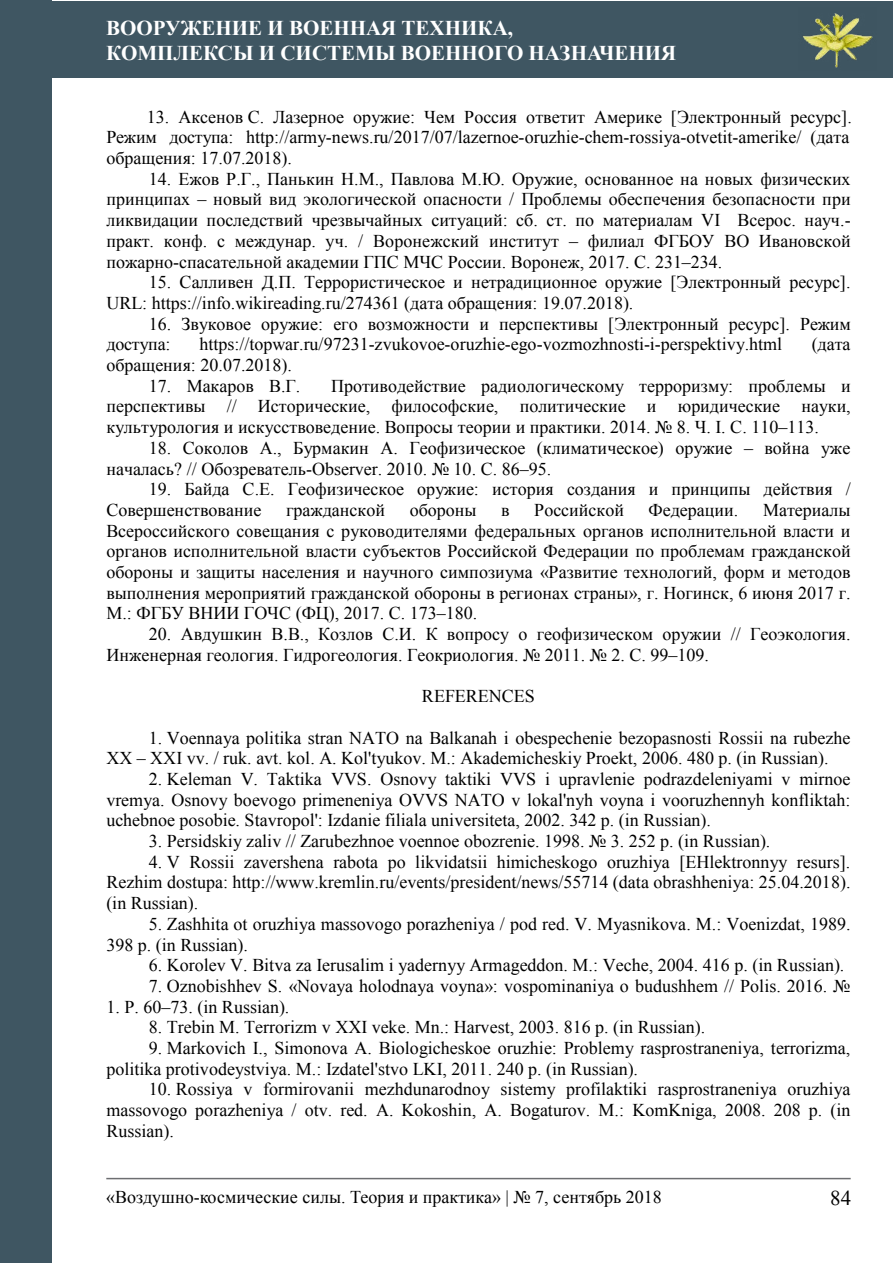
<style>
.page{position:relative;width:893px;height:1263px;background:#fff}
.page>*{position:absolute;margin:0;border:0;box-sizing:border-box;transform-origin:0 0}
.t1{font:700 21px/25.2px "Times New Roman";color:#fff}
.t2{font:21px "Times New Roman";color:#000}
.t3{font:18px/20.7px "Times New Roman";color:#000}
</style>
<div class="page">
<div style="left:0;top:1px;width:892px;height:76px;background:#3f5662"></div>
<img style="left:803px;top:13px;width:70px;height:55px">
<div style="left:0;top:1px;width:51px;height:1262px;background:#3f5662"></div>
<hr style="left:106px;top:1178px;width:745px;height:1px;background:#6d6e71">
<p class="t1" style="left:106px;top:14px;width:571px">вооружение и военная техника,<br>комплексы и системы военного назначения</p>
<p class="t3" style="left:106px;top:106px;width:747px;text-indent:40px">13. Аксенов С. Лазерное оружие: Чем Россия ответит Америке [Электронный ресурс].<br>Режим доступа: http://army-news.ru/2017/07/lazernoe-oruzhie-chem-rossiya-otvetit-amerike/ (дата обращения: 17.07.2018).</p>
<p class="t3" style="left:106px;top:168px;width:746px;text-align:justify;text-indent:42px">14. Ежов Р.Г., Панькин Н.М., Павлова М.Ю. Оружие, основанное на новых физических принципах – новый вид экологической опасности / Проблемы обеспечения безопасности при ликвидации последствий чрезвычайных ситуаций: сб. ст. по материалам VI Всерос. науч.- практ. конф. с междунар. уч. / Воронежский институт – филиал ФГБОУ ВО Ивановской пожарно-спасательной академии ГПС МЧС России. Воронеж, 2017. С. 231–234.</p>
<p class="t3" style="left:106px;top:272px;width:746px;text-indent:42px">15. Салливен Д.П. Террористическое и нетрадиционное оружие [Электронный ресурс].<br>URL: https://info.wikireading.ru/274361 (дата обращения: 19.07.2018).</p>
<p class="t3" style="left:106px;top:313px;width:746px;text-indent:42px">16. Звуковое оружие: его возможности и перспективы [Электронный ресурс]. Режим доступа:</p>
<p class="t3" style="left:199px;top:334px;width:584px">https://topwar.ru/97231-zvukovoe-oruzhie-ego-vozmozhnosti-i-perspektivy.html</p>
<p class="t3" style="left:812px;top:334px;width:40px">(дата</p>
<p class="t3" style="left:106px;top:354px;width:187px">обращения: 20.07.2018).</p>
<p class="t3" style="left:149px;top:375px;width:153px">17. Макаров В.Г.</p>
<p class="t3" style="left:106px;top:375px;width:746px;text-align:justify;text-indent:225px">Противодействие радиологическому терроризму: проблемы и перспективы // Исторические, философские, политические и юридические науки, культурология и искусствоведение. Вопросы теории и практики. 2014. № 8. Ч. I. С. 110–113.</p>
<p class="t3" style="left:106px;top:437px;width:746px;text-indent:42px">18. Соколов А., Бурмакин А. Геофизическое (климатическое) оружие – война уже началась? // Обозреватель-Observer. 2010. № 10. С. 86–95.</p>
<p class="t3" style="left:106px;top:479px;width:746px;text-indent:42px">19. Байда С.Е. Геофизическое оружие: история создания и принципы действия /<br>Совершенствование</p>
<p class="t3" style="left:286px;top:499px;width:100px">гражданской</p>
<p class="t3" style="left:410px;top:499px;width:68px">обороны</p>
<p class="t3" style="left:501px;top:499px;width:10px">в</p>
<p class="t3" style="left:534px;top:499px;width:91px">Российской</p>
<p class="t3" style="left:649px;top:499px;width:91px">Федерации.</p>
<p class="t3" style="left:106px;top:499px;width:746px;text-align:justify;text-indent:657px">Материалы Всероссийского совещания с руководителями федеральных органов исполнительной власти и органов исполнительной власти субъектов Российской Федерации по проблемам гражданской обороны и защиты населения и научного симпозиума «Развитие технологий, форм и методов выполнения мероприятий гражданской обороны в регионах страны», г. Ногинск, 6 июня 2017 г.<br>М.: ФГБУ ВНИИ ГОЧС (ФЦ), 2017. С. 173–180.</p>
<p class="t3" style="left:106px;top:623px;width:746px;text-indent:42px">20. Авдушкин В.В., Козлов С.И. К вопросу о геофизическом оружии // Геоэкология.<br>Инженерная геология. Гидрогеология. Геокриология. № 2011. № 2. С. 99–109.</p>
<p class="t3" style="left:422px;top:686px;width:114px">REFERENCES</p>
<p class="t3" style="left:106px;top:727px;width:746px;text-indent:42px">1. Voennaya politika stran NATO na Balkanah i obespechenie bezopasnosti Rossii na rubezhe<br>XX – XXI vv. / ruk. avt. kol. A. Kol'tyukov. M.: Akademicheskiy Proekt, 2006. 480 p. (in Russian).</p>
<p class="t3" style="left:106px;top:768px;width:746px;text-align:justify;text-indent:42px">2. Keleman V. Taktika VVS. Osnovy taktiki VVS i upravlenie podrazdeleniyami v mirnoe vremya. Osnovy boevogo primeneniya OVVS NATO v lokal'nyh voyna i vooruzhennyh konfliktah: uchebnoe posobie. Stavropol': Izdanie filiala universiteta, 2002. 342 p. (in Russian).</p>
<p class="t3" style="left:149px;top:830px;width:623px">3. Persidskiy zaliv // Zarubezhnoe voennoe obozrenie. 1998. № 3. 252 p. (in Russian).</p>
<p class="t3" style="left:106px;top:851px;width:746px;text-align:justify;text-indent:42px">4. V Rossii zavershena rabota po likvidatsii himicheskogo oruzhiya [EHlektronnyy resurs].<br>Rezhim dostupa: http://www.kremlin.ru/events/president/news/55714 (data obrashheniya: 25.04.2018). (in Russian).</p>
<p class="t3" style="left:106px;top:913px;width:746px;text-indent:42px">5. Zashhita ot oruzhiya massovogo porazheniya / pod red. V. Myasnikova. M.: Voenizdat, 1989.<br>398 p. (in Russian).</p>
<p class="t3" style="left:149px;top:954px;width:697px">6. Korolev V. Bitva za Ierusalim i yadernyy Armageddon. M.: Veche, 2004. 416 p. (in Russian).</p>
<p class="t3" style="left:149px;top:975px;width:703px">7. Oznobishhev S. «Novaya holodnaya voyna»: vospominaniya o budushhem // Polis. 2016. №</p>
<p class="t3" style="left:106px;top:996px;width:185px">1. P. 60–73. (in Russian).</p>
<p class="t3" style="left:149px;top:1017px;width:558px">8. Trebin M. Terrorizm v XXI veke. Mn.: Harvest, 2003. 816 p. (in Russian).</p>
<p class="t3" style="left:106px;top:1037px;width:745px;text-indent:42px">9. Markovich I., Simonova A. Biologicheskoe oruzhie: Problemy rasprostraneniya, terrorizma, politika protivodeystviya. M.: Izdatel'stvo LKI, 2011. 240 p. (in Russian).</p>
<p class="t3" style="left:106px;top:1079px;width:746px;text-align:justify;text-indent:42px">10. Rossiya v formirovanii mezhdunarodnoy sistemy profilaktiki rasprostraneniya oruzhiya massovogo porazheniya / otv. red. A. Kokoshin, A. Bogaturov. M.: KomKniga, 2008. 208 p. (in Russian).</p>
<p class="t3" style="left:106px;top:1187px;width:557px">«Воздушно-космические силы. Теория и практика» | № 7, сентябрь 2018</p>
<p class="t2" style="left:830px;top:1183px;width:22px">84</p>
</div>
